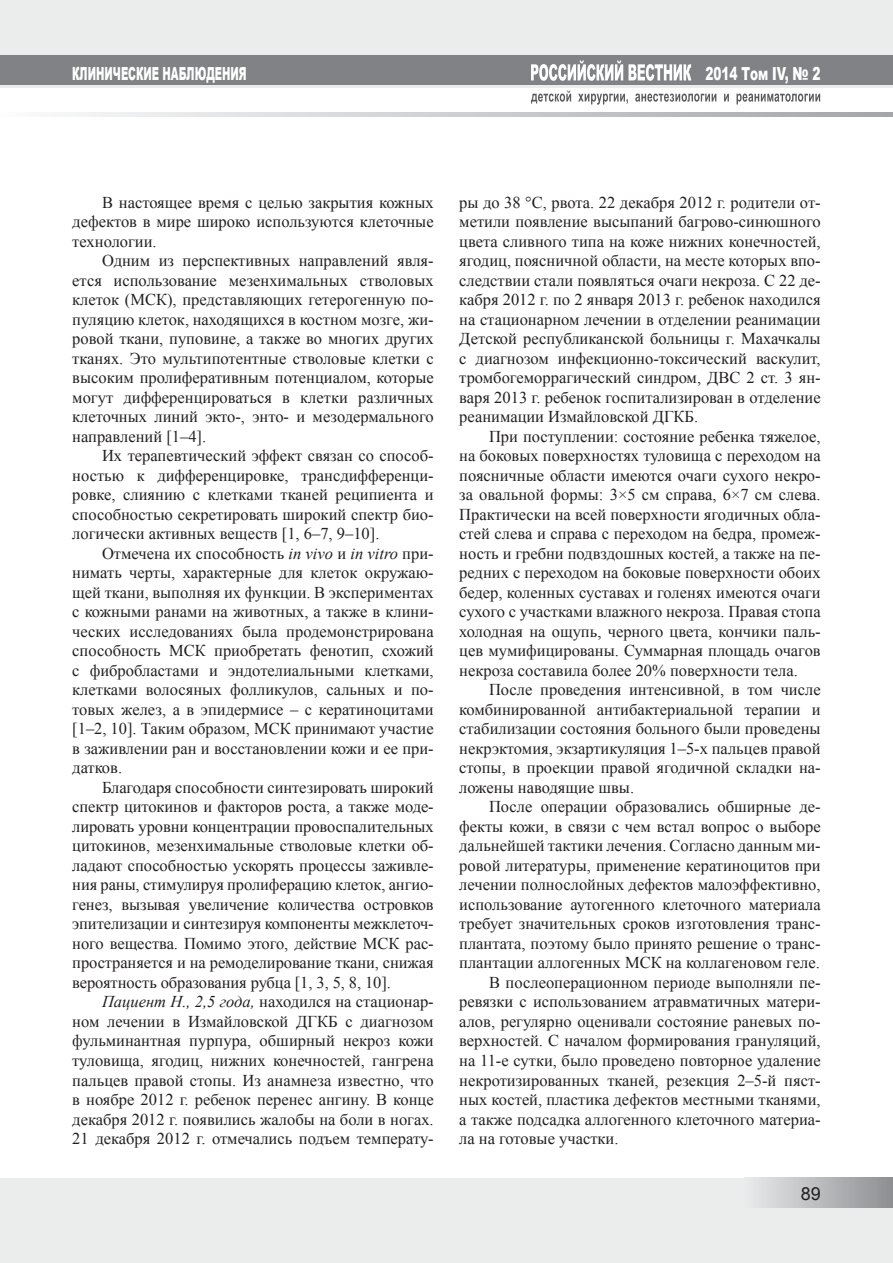
<style>
.page{position:relative;width:893px;height:1263px;background:#fff}
.page>*{position:absolute;margin:0;border:0;box-sizing:border-box;transform-origin:0 0}
.t1{font:900 18px "Arial";color:#fff;scale:.56 1}
.t2{font:900 18px "Arial";color:#fff;scale:.67 1}
.t3{font:18px "Arial";color:#231f20}
.t4{font:16.5px/19.5px "Times New Roman";color:#231f20;text-align:justify}
.s1{font-style:italic}
</style>
<div class="page">
<div style="left:0;top:1178px;width:893px;height:85px;background:#ebecec"></div>
<div style="left:744px;top:1178px;width:149px;height:30px;background:linear-gradient(to right,#eaebec,#8c8e91)"></div>
<div style="left:0;top:0;width:893px;height:87px;background:#ebecec"></div>
<div style="left:0;top:55px;width:893px;height:30px;background:#808285"></div>
<svg style="left:65px;top:113px;width:828px;height:4px;background:#cbcdce"></svg>
<svg style="left:531px;top:60px;width:160px;height:21px"></svg>
<svg style="left:531px;top:91px;width:289px;height:14px"></svg>
<p class="t1" style="left:72px;top:60px;width:313px">КЛИНИЧЕСКИЕ НАБЛЮДЕНИЯ</p>
<p class="t2" style="left:706px;top:60px;width:173px">2014 Том IV, № 2</p>
<p class="t4" style="left:72px;top:193px;width:363px;text-indent:30px">В настоящее время с целью закрытия кожных дефектов в мире широко используются клеточные технологии.</p>
<p class="t4" style="left:72px;top:251px;width:363px;text-indent:30px">Одним из перспективных направлений явля&shy;ется использование мезенхимальных стволовых клеток (МСК), представляющих гетерогенную по&shy;пуляцию клеток, находящихся в костном мозге, жи&shy;ровой ткани, пуповине, а также во многих других тканях. Это мультипотентные стволовые клетки с высоким пролиферативным потенциалом, которые могут дифференцироваться в клетки различных клеточных линий экто-, энто- и мезодермального направлений [1–4].</p>
<p class="t4" style="left:72px;top:446px;width:363px;text-indent:30px">Их терапевтический эффект связан со способ&shy;ностью к дифференцировке, трансдифференци&shy;ровке, слиянию с клетками тканей реципиента и способностью секретировать широкий спектр био&shy;логически активных веществ [1, 6–7, 9–10].</p>
<p class="t4" style="left:72px;top:544px;width:363px;text-indent:30px">Отмечена их способность <span class="s1">in vivo</span> и <span class="s1">in vitro</span> при&shy;нимать черты, характерные для клеток окружаю&shy;щей ткани, выполняя их функции. В экспериментах с кожными ранами на животных, а также в клини&shy;ческих исследованиях была продемонстрирована способность МСК приобретать фенотип, схожий с фибробластами и эндотелиальными клетками, клетками волосяных фолликулов, сальных и по&shy;товых желез, а в эпидермисе – с кератиноцитами [1–2, 10]. Таким образом, МСК принимают участие в заживлении ран и восстановлении кожи и ее при&shy;датков.</p>
<p class="t4" style="left:72px;top:778px;width:363px;text-indent:30px">Благодаря способности синтезировать широкий спектр цитокинов и факторов роста, а также моде&shy;лировать уровни концентрации провоспалительных цитокинов, мезенхимальные стволовые клетки об&shy;ладают способностью ускорять процессы заживле&shy;ния раны, стимулируя пролиферацию клеток, ангио&shy;генез, вызывая увеличение количества островков эпителизации и синтезируя компоненты межклеточ&shy;ного вещества. Помимо этого, действие МСК рас&shy;пространяется и на ремоделирование ткани, снижая вероятность образования рубца [1, 3, 5, 8, 10].</p>
<p class="t4" style="left:72px;top:992px;width:363px;text-indent:30px"><span class="s1">Пациент Н., 2,5 года,</span> находился на стационар&shy;ном лечении в Измайловской ДГКБ с диагнозом фульминантная пурпура, обширный некроз кожи туловища, ягодиц, нижних конечностей, гангрена пальцев правой стопы. Из анамнеза известно, что в ноябре 2012 г. ребенок перенес ангину. В конце декабря 2012 г. появились жалобы на боли в ногах.<br>21 декабря 2012 г. отмечались подъем температу-</p>
<p class="t4" style="left:459px;top:193px;width:363px">ры до 38 °С, рвота. 22 декабря 2012 г. родители от&shy;метили появление высыпаний багрово-синюшного цвета сливного типа на коже нижних конечностей, ягодиц, поясничной области, на месте которых впо&shy;следствии стали появляться очаги некроза. С 22 де&shy;кабря 2012 г. по 2 января 2013 г. ребенок находился на стационарном лечении в отделении реанимации Детской республиканской больницы г. Махачкалы с диагнозом инфекционно-токсический васкулит, тромбогеморрагический синдром, ДВС 2 ст. 3 ян&shy;варя 2013 г. ребенок госпитализирован в отделение реанимации Измайловской ДГКБ.</p>
<p class="t4" style="left:459px;top:427px;width:363px;text-indent:30px">При поступлении: состояние ребенка тяжелое, на боковых поверхностях туловища с переходом на поясничные области имеются очаги сухого некро&shy;за овальной формы: 3×5 см справа, 6×7 см слева.<br>Практически на всей поверхности ягодичных обла&shy;стей слева и справа с переходом на бедра, промеж&shy;ность и гребни подвздошных костей, а также на пе&shy;редних с переходом на боковые поверхности обоих бедер, коленных суставах и голенях имеются очаги сухого с участками влажного некроза. Правая стопа холодная на ощупь, черного цвета, кончики паль&shy;цев мумифицированы. Суммарная площадь очагов некроза составила более 20% поверхности тела.</p>
<p class="t4" style="left:459px;top:680px;width:363px;text-indent:30px">После проведения интенсивной, в том числе комбинированной антибактериальной терапии и стабилизации состояния больного были проведены некрэктомия, экзартикуляция 1–5-х пальцев правой стопы, в проекции правой ягодичной складки на&shy;ложены наводящие швы.</p>
<p class="t4" style="left:489px;top:797px;width:333px">После операции образовались обширные де-</p>
<p class="t4" style="left:459px;top:817px;width:363px">фекты кожи, в связи с чем встал вопрос о выборе</p>
<p class="t4" style="left:459px;top:836px;width:363px">дальнейшей тактики лечения. Согласно данным ми-</p>
<p class="t4" style="left:459px;top:856px;width:363px">ровой литературы, применение кератиноцитов при</p>
<p class="t4" style="left:459px;top:875px;width:363px">лечении полнослойных дефектов малоэффективно,</p>
<p class="t4" style="left:459px;top:895px;width:363px">использование аутогенного клеточного материала</p>
<p class="t4" style="left:459px;top:914px;width:363px">требует значительных сроков изготовления транс-</p>
<p class="t4" style="left:459px;top:934px;width:363px">плантата, поэтому было принято решение о транс-</p>
<p class="t4" style="left:459px;top:953px;width:362px">плантации аллогенных МСК на коллагеновом геле.</p>
<p class="t4" style="left:489px;top:973px;width:333px">В послеоперационном периоде выполняли пе-</p>
<p class="t4" style="left:459px;top:992px;width:363px">ревязки с использованием атравматичных матери-</p>
<p class="t4" style="left:459px;top:1012px;width:363px">алов, регулярно оценивали состояние раневых по-</p>
<p class="t4" style="left:459px;top:1031px;width:363px">верхностей. С началом формирования грануляций,</p>
<p class="t4" style="left:459px;top:1051px;width:363px">на 11-е сутки, было проведено повторное удаление</p>
<p class="t4" style="left:459px;top:1070px;width:363px">некротизированных тканей, резекция 2–5-й пяст-</p>
<p class="t4" style="left:459px;top:1090px;width:363px">ных костей, пластика дефектов местными тканями,</p>
<p class="t4" style="left:459px;top:1109px;width:363px">а также подсадка аллогенного клеточного материа-</p>
<p class="t4" style="left:459px;top:1129px;width:161px">ла на готовые участки.</p>
<p class="t3" style="left:801px;top:1183px;width:22px">89</p>
</div>
